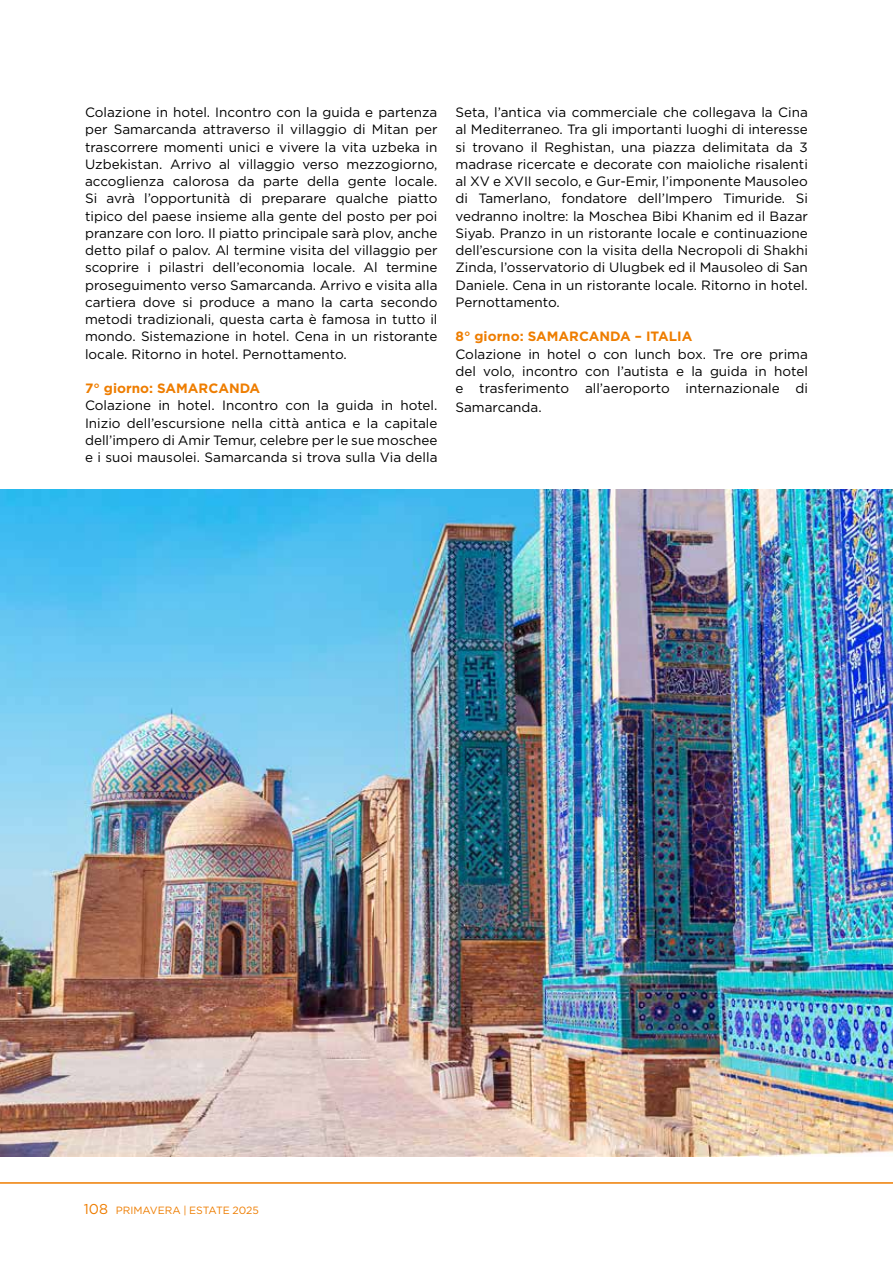
<style>
.page{position:relative;width:893px;height:1263px;background:#fff}
.page>*{position:absolute;margin:0;border:0;box-sizing:border-box;transform-origin:0 0}
.t1{font:13.5px/17.2px "Gotham";color:#000;text-align:justify}
.t2{font:700 13.5px "Gotham";color:#ee7d00}
.t3{font:10.5px "Gotham";color:#ee7d00}
.s1{font-size:14.25px}
</style>
<div class="page">
<hr style="left:0;top:1182px;width:893px;height:2px;background:#ee7d00">
<img style="left:0;top:489px;width:893px;height:668px">
<p class="t1" style="left:85px;top:103px;width:354px">Colazione in hotel. Incontro con la guida e partenza per Samarcanda attraverso il villaggio di Mitan per trascorrere momenti unici e vivere la vita uzbeka in Uzbekistan. Arrivo al villaggio verso mezzogiorno, accoglienza calorosa da parte della gente locale.<br>Si avrà l’opportunità di preparare qualche piatto tipico del paese insieme alla gente del posto per poi pranzare con loro. Il piatto principale sarà plov, anche detto pilaf o palov. Al termine visita del villaggio per scoprire i pilastri dell’economia locale. Al termine proseguimento verso Samarcanda. Arrivo e visita alla cartiera dove si produce a mano la carta secondo metodi tradizionali, questa carta è famosa in tutto il mondo. Sistemazione in hotel. Cena in un ristorante locale. Ritorno in hotel. Pernottamento.</p>
<p class="t2" style="left:85px;top:379px;width:177px">7° giorno: SAMARCANDA</p>
<p class="t1" style="left:85px;top:397px;width:354px">Colazione in hotel. Incontro con la guida in hotel.<br>Inizio dell’escursione nella città antica e la capitale dell’impero di Amir Temur, celebre per le sue moschee e i suoi mausolei. Samarcanda si trova sulla Via della</p>
<p class="t1" style="left:455px;top:103px;width:354px">Seta, l’antica via commerciale che collegava la Cina al Mediterraneo. Tra gli importanti luoghi di interesse si trovano il Reghistan, una piazza delimitata da 3 madrase ricercate e decorate con maioliche risalenti al XV e XVII secolo, e Gur-Emir, l’imponente Mausoleo di Tamerlano, fondatore dell’Impero Timuride. Si vedranno inoltre: la Moschea Bibi Khanim ed il Bazar Siyab. Pranzo in un ristorante locale e continuazione dell’escursione con la visita della Necropoli di Shakhi Zinda, l’osservatorio di Ulugbek ed il Mausoleo di San Daniele. Cena in un ristorante locale. Ritorno in hotel.<br>Pernottamento.</p>
<p class="t2" style="left:455px;top:328px;width:238px">8° giorno: SAMARCANDA – ITALIA</p>
<p class="t1" style="left:455px;top:345px;width:354px">Colazione in hotel o con lunch box. Tre ore prima del volo, incontro con l’autista e la guida in hotel e trasferimento all’aeroporto internazionale di</p>
<p class="t1" style="left:455px;top:398px;width:88px">Samarcanda.</p>
<p class="t3" style="left:84px;top:1204px;width:177px"><span class="s1">108</span> PRIMAVERA | ESTATE 2025</p>
</div>
